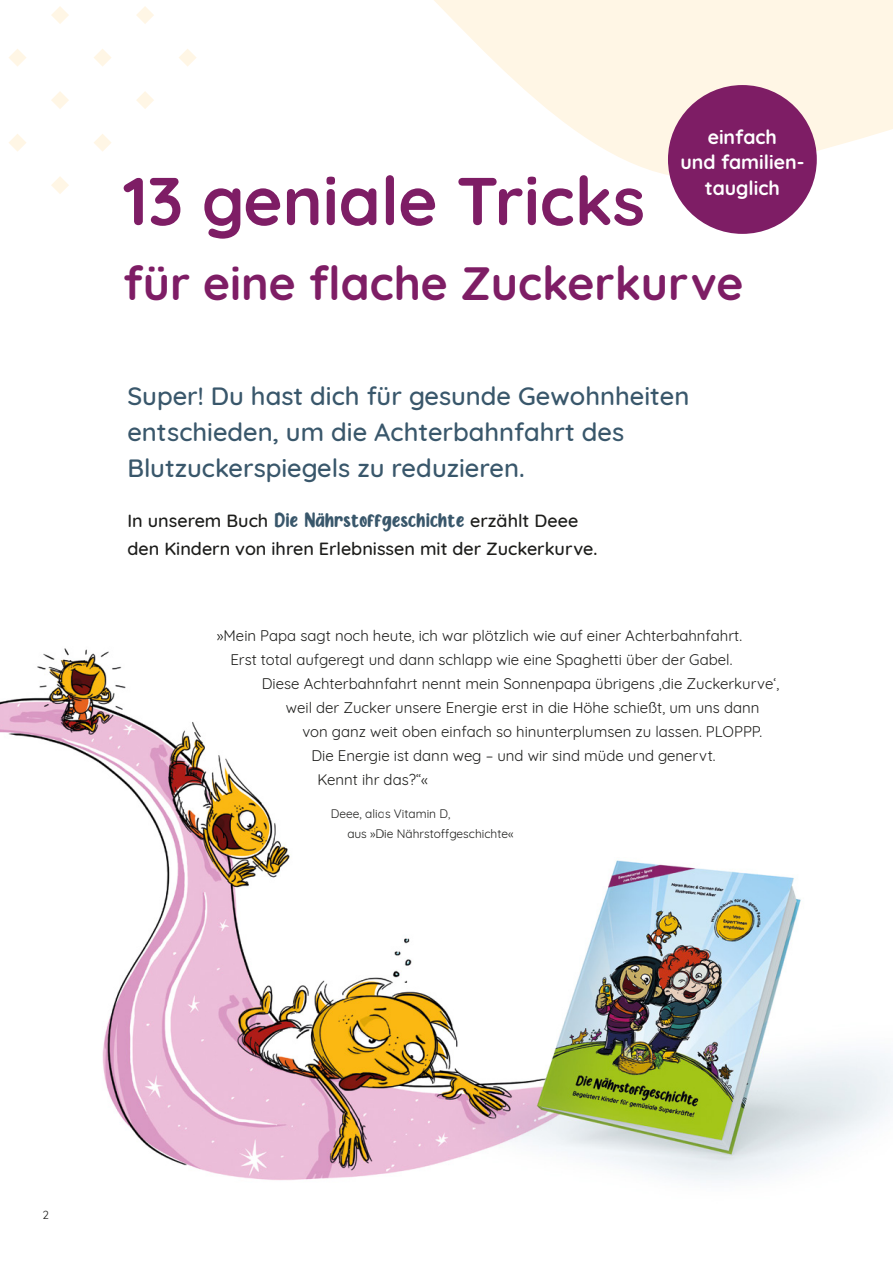
<style>
.page{position:relative;width:893px;height:1263px;background:#fff}
.page>*{position:absolute;margin:0;border:0;box-sizing:border-box;transform-origin:0 0}
.t1{font:700 67.5px "Quicksand";color:#7e1d65}
.t2{font:700 46.5px "Quicksand";color:#7e1d65}
.t3{font:500 25.5px/36px "Quicksand";color:#39576b}
.t4{font:700 19.5px/25.5px "Quicksand";color:#fff;text-align:center}
.t5{font:500 18px/28.5px "Quicksand";color:#1d1d1b}
.t6{font:15px "Quicksand";color:#1d1d1b}
.t7{font:12px/19.5px "Quicksand";color:#1d1d1b}
.t8{font:11.4px "Quicksand";color:#1d1d1b}
.s1{font-family:"Almond Nougat";font-weight:400;font-size:24px;color:#39576b}
</style>
<div class="page">
<svg style="left:434px;top:0;width:459px;height:208px;fill:#fff6e5"></svg>
<img style="left:0;top:648px;width:384px;height:533px">
<div style="left:668px;top:85px;width:149px;height:149px;background:#7e1d65;border-radius:50%"></div>
<svg style="left:51px;top:6px;width:18px;height:18px"></svg>
<svg style="left:136px;top:6px;width:18px;height:18px"></svg>
<svg style="left:9px;top:49px;width:17px;height:17px"></svg>
<svg style="left:94px;top:49px;width:17px;height:17px"></svg>
<svg style="left:179px;top:49px;width:17px;height:17px"></svg>
<svg style="left:51px;top:91px;width:18px;height:18px"></svg>
<svg style="left:136px;top:91px;width:18px;height:18px"></svg>
<svg style="left:9px;top:134px;width:17px;height:18px"></svg>
<svg style="left:94px;top:134px;width:17px;height:18px"></svg>
<svg style="left:51px;top:176px;width:18px;height:18px"></svg>
<img style="left:384px;top:860px;width:509px;height:321px">
<h3 class="t4" style="left:680px;top:123px;width:126px">einfach<br>und familien&shy;tauglich</h3>
<h1 class="t1" style="left:123px;top:175px;width:523px">13 geniale Tricks</h1>
<h2 class="t2" style="left:123px;top:245px;width:622px">für eine flache Zuckerkurve</h2>
<h3 class="t3" style="left:127px;top:380px;width:563px">Super! Du hast dich für gesunde Gewohnheiten entschieden, um die Achterbahnfahrt des<br>Blutzuckerspiegels zu reduzieren.</h3>
<p class="t5" style="left:127px;top:508px;width:471px">In unserem Buch <span class="s1">Die Nährstoffgeschichte</span> erzählt Deee den Kindern von ihren Erlebnissen mit der Zuckerkurve.</p>
<p class="t6" style="left:217px;top:628px;width:527px">»Mein Papa sagt noch heute, ich war plötzlich wie auf einer Achterbahnfahrt.</p>
<p class="t6" style="left:230px;top:652px;width:503px">Erst total aufgeregt und dann schlapp wie eine Spaghetti über der Gabel.</p>
<p class="t6" style="left:262px;top:676px;width:519px">Diese Achterbahnfahrt nennt mein Sonnenpapa übrigens ‚die Zuckerkurve‘,</p>
<p class="t6" style="left:286px;top:700px;width:475px">weil der Zucker unsere Energie erst in die Höhe schießt, um uns dann</p>
<p class="t6" style="left:302px;top:724px;width:461px">von ganz weit oben einfach so hinunterplumsen zu lassen. PLOPPP.</p>
<p class="t6" style="left:311px;top:748px;width:406px">Die Energie ist dann weg – und wir sind müde und genervt.</p>
<p class="t6" style="left:317px;top:772px;width:112px">Kennt ihr das?“«</p>
<p class="t7" style="left:347px;top:804px;width:168px;text-indent:-16px">Deee, alias Vitamin D,<br>aus »Die Nährstoffgeschichte«</p>
<p class="t8" style="left:43px;top:1209px;width:8px">2</p>
</div>
